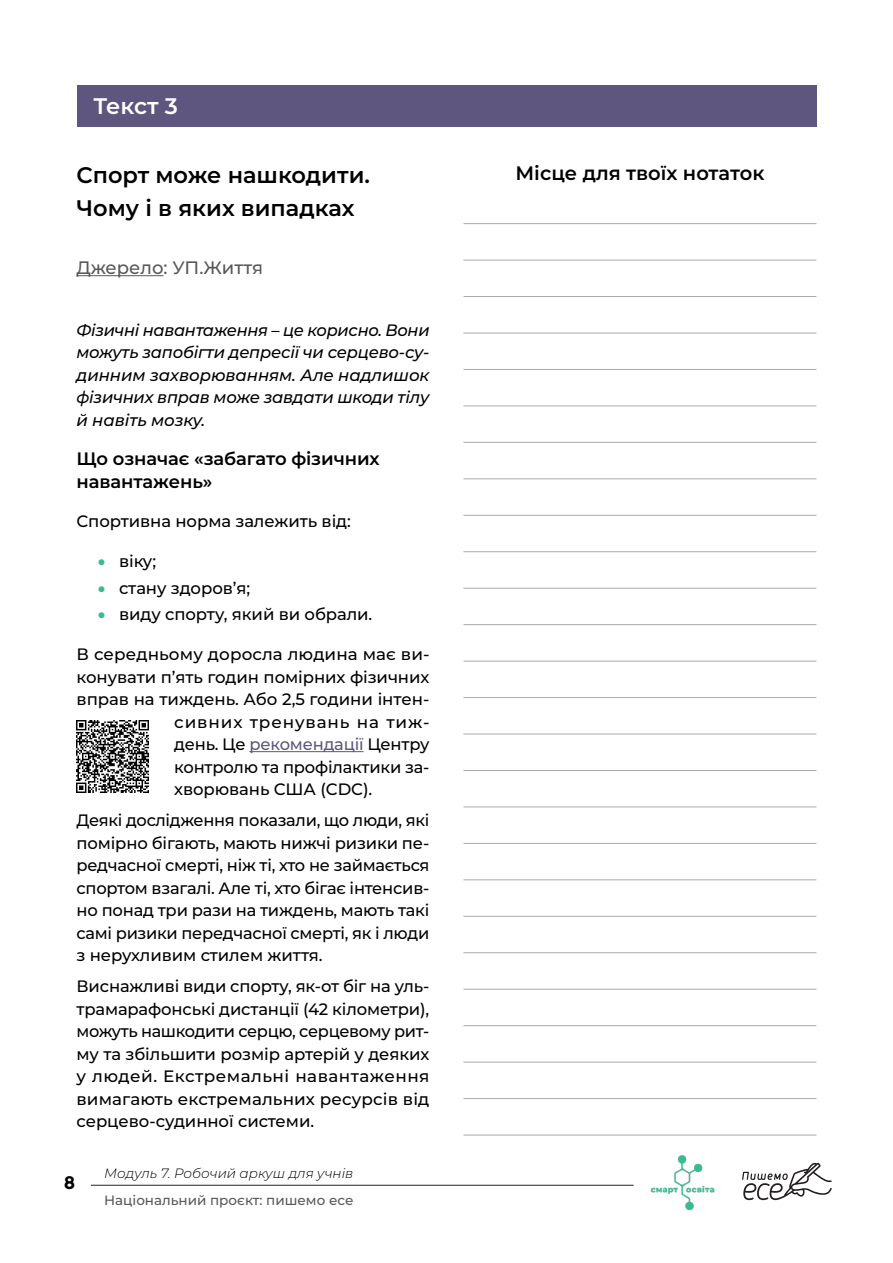
<style>
.page{position:relative;width:893px;height:1263px;background:#fff}
.page>*{position:absolute;margin:0;border:0;box-sizing:border-box;transform-origin:0 0}
.підзаг{font:600 22.5px/33px "Montserrat";color:#000001}
.t1{font:600 22.5px "Montserrat";letter-spacing:-.01em;color:#fff}
.підзаг-2{font:600 19.5px "Montserrat";color:#000001}
._22{font:600 18px/22.5px "Montserrat";letter-spacing:-.005em;color:#000002}
.t2{font:500 18px "Montserrat";letter-spacing:-.01em;color:#57585a}
.t3{font:700 18px "Montserrat";color:#000001}
.t4{font:500 16.5px/22.5px "Montserrat";letter-spacing:-.005em;color:#000002;text-align:justify}
.t5{font:italic 500 16.5px/22.5px "Montserrat";letter-spacing:-.015em;color:#000002;text-align:justify}
.t6{font:500 16.5px "Montserrat";letter-spacing:.05em;color:#000002}
.t7{font:500 13.5px "Montserrat";color:#57585a}
.t8{font:italic 300 13.5px "Montserrat";color:#000001}
.s1{color:#38bb93}
.s2{color:#5f5680}
</style>
<div class="page">
<div style="left:77px;top:85px;width:739px;height:41px;background:#5f5680"></div>
<hr style="left:463px;top:223px;width:353px;height:1px;background:#a8a9ad">
<hr style="left:463px;top:515px;width:353px;height:1px;background:#a8a9ad">
<hr style="left:463px;top:806px;width:353px;height:1px;background:#a8a9ad">
<hr style="left:463px;top:369px;width:353px;height:1px;background:#a8a9ad">
<hr style="left:463px;top:661px;width:353px;height:1px;background:#a8a9ad">
<hr style="left:463px;top:952px;width:353px;height:1px;background:#a8a9ad">
<hr style="left:463px;top:260px;width:353px;height:1px;background:#a8a9ad">
<hr style="left:463px;top:551px;width:353px;height:1px;background:#a8a9ad">
<hr style="left:463px;top:843px;width:353px;height:1px;background:#a8a9ad">
<hr style="left:463px;top:405px;width:353px;height:1px;background:#a8a9ad">
<hr style="left:463px;top:697px;width:353px;height:1px;background:#a8a9ad">
<hr style="left:463px;top:989px;width:353px;height:1px;background:#a8a9ad">
<hr style="left:463px;top:1062px;width:353px;height:1px;background:#a8a9ad">
<hr style="left:463px;top:296px;width:353px;height:1px;background:#a8a9ad">
<hr style="left:463px;top:588px;width:353px;height:1px;background:#a8a9ad">
<hr style="left:463px;top:879px;width:353px;height:1px;background:#a8a9ad">
<hr style="left:463px;top:442px;width:353px;height:1px;background:#a8a9ad">
<hr style="left:463px;top:734px;width:353px;height:1px;background:#a8a9ad">
<hr style="left:463px;top:1025px;width:353px;height:1px;background:#a8a9ad">
<hr style="left:463px;top:1098px;width:353px;height:1px;background:#a8a9ad">
<hr style="left:463px;top:333px;width:353px;height:1px;background:#a8a9ad">
<hr style="left:463px;top:624px;width:353px;height:1px;background:#a8a9ad">
<hr style="left:463px;top:916px;width:353px;height:1px;background:#a8a9ad">
<hr style="left:463px;top:478px;width:353px;height:1px;background:#a8a9ad">
<hr style="left:463px;top:770px;width:353px;height:1px;background:#a8a9ad">
<hr style="left:463px;top:1135px;width:353px;height:1px;background:#a8a9ad">
<hr style="left:77px;top:275px;width:87px;height:1px;background:#57585a">
<hr style="left:249px;top:751px;width:115px;height:1px;background:#5f5680">
<img style="left:77px;top:721px;width:72px;height:72px">
<hr style="left:91px;top:1185px;width:543px;height:1px;background:#231f20">
<svg style="left:742px;top:1162px;width:90px;height:38px"></svg>
<img style="left:650px;top:1155px;width:65px;height:56px">
<p class="t1" style="left:94px;top:91px;width:86px">Текст 3</p>
<p class="підзаг" style="left:77px;top:158px;width:295px">Спорт може нашкодити.<br>Чому і в яких випадках</p>
<p class="t2" style="left:77px;top:255px;width:188px">Джерело: УП.Життя</p>
<p class="t5" style="left:77px;top:318px;width:355px">Фізичні навантаження – це корисно. Вони можуть запобігти депресії чи серцево-су&shy;динним захворюванням. Але надлишок фізичних вправ може завдати шкоди тілу й навіть мозку.</p>
<p class="_22" style="left:77px;top:447px;width:305px">Що означає «забагато фізичних навантажень»</p>
<p class="t4" style="left:77px;top:510px;width:276px">Спортивна норма залежить від:</p>
<p class="t4" style="left:98px;top:549px;width:60px"><span class="s1">•</span> віку;</p>
<p class="t4" style="left:98px;top:576px;width:154px"><span class="s1">•</span> стану здоров’я;</p>
<p class="t4" style="left:98px;top:603px;width:276px"><span class="s1">•</span> виду спорту, який ви обрали.</p>
<p class="t4" style="left:77px;top:642px;width:354px">В середньому доросла людина має ви-</p>
<p class="t4" style="left:77px;top:665px;width:354px">конувати п’ять годин помірних фізичних</p>
<p class="t4" style="left:77px;top:687px;width:354px">вправ на тиждень. Або 2,5 години інтен-</p>
<p class="t6" style="left:174px;top:710px;width:257px">сивних тренувань на тиж-</p>
<p class="t4" style="left:174px;top:732px;width:257px">день. Це <span class="s2">рекомендації</span> Центру</p>
<p class="t4" style="left:174px;top:755px;width:257px">контролю та профілактики за-</p>
<p class="t4" style="left:174px;top:777px;width:200px">хворювань США (CDC).</p>
<p class="t4" style="left:77px;top:808px;width:354px">Деякі дослідження показали, що люди, які помірно бігають, мають нижчі ризики пе&shy;редчасної смерті, ніж ті, хто не займається спортом взагалі. Але ті, хто бігає інтенсив&shy;но понад три рази на тиждень, мають такі самі ризики передчасної смерті, як і люди з нерухливим стилем життя.</p>
<p class="t4" style="left:77px;top:974px;width:355px">Виснажливі види спорту, як-от біг на уль&shy;трамарафонські дистанції (42 кілометри), можуть нашкодити серцю, серцевому рит&shy;му та збільшити розмір артерій у деяких у людей. Екстремальні навантаження вимагають екстремальних ресурсів від серцево-судинної системи.</p>
<p class="t3" style="left:64px;top:1172px;width:13px">8</p>
<p class="t8" style="left:104px;top:1164px;width:251px">Модуль 7. Робочий аркуш для учнів</p>
<p class="t7" style="left:104px;top:1190px;width:251px">Національний проєкт: пишемо есе</p>
<p class="підзаг-2" style="left:515px;top:161px;width:250px">Місце для твоїх нотаток</p>
</div>
